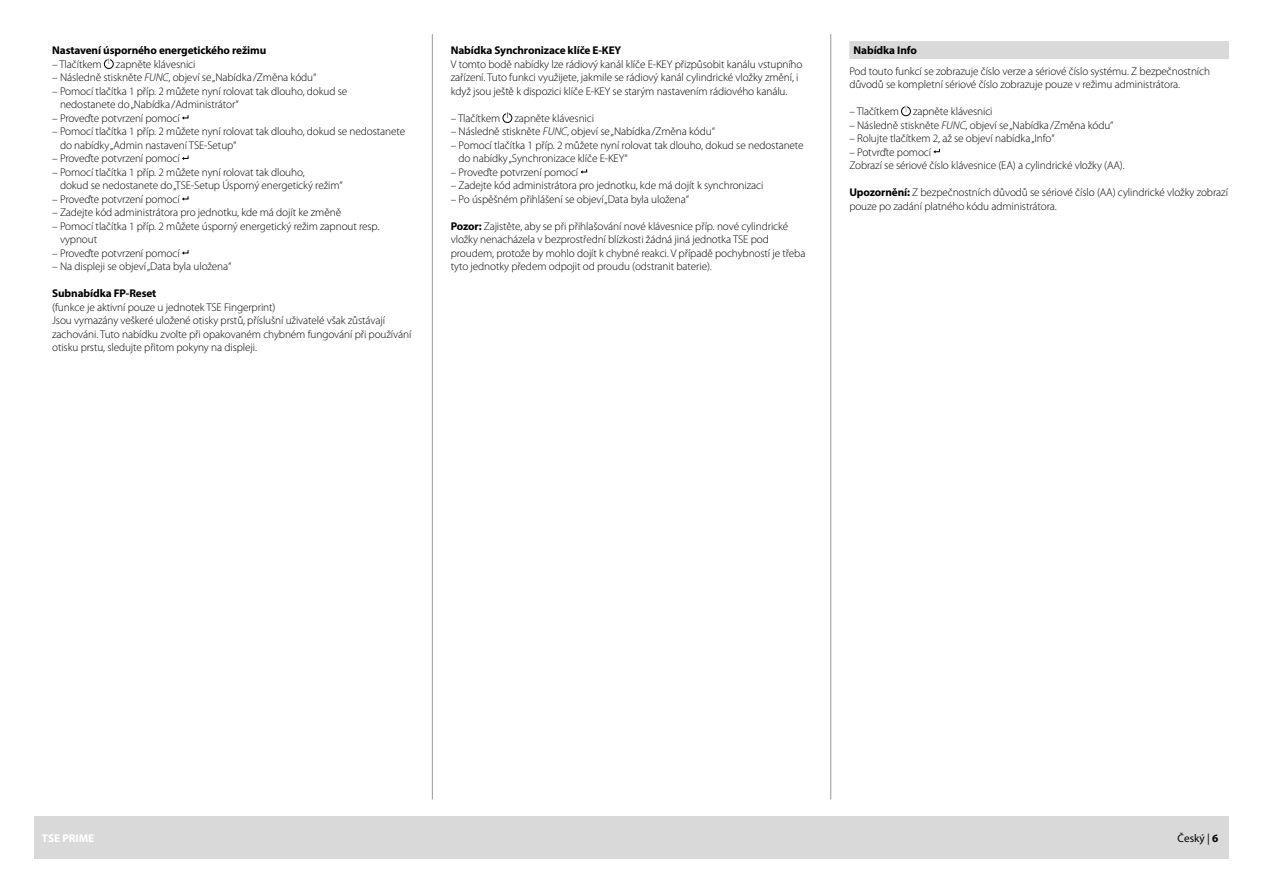
<style>
.page{position:relative;width:1263px;height:893px;background:#fff}
.page>*{position:absolute;margin:0;border:0;box-sizing:border-box;transform-origin:0 0}
.t1{font:300 11.25px/13.5px "Myriad Pro";letter-spacing:-.01em;color:#000}
.t2{font:700 11.25px "Myriad Pro";letter-spacing:-.01em;color:#000}
.t3{font:700 11.25px "Myriad Pro";color:#fff}
.t4{font:11.25px "Myriad Pro";color:#000}
.s1{font-style:italic}
.s2{font-weight:700}
</style>
<div class="page">
<hr style="left:432px;top:34px;width:1px;height:765px;background:#989999">
<hr style="left:830px;top:34px;width:1px;height:765px;background:#989999">
<div style="left:34px;top:816px;width:1195px;height:43px;background:#d9d9da"></div>
<div style="left:104px;top:59px;width:10px;height:10px;border:1px solid #000;border-radius:50%"></div>
<svg style="left:182px;top:115px;width:7px;height:5px"></svg>
<svg style="left:182px;top:155px;width:7px;height:5px"></svg>
<svg style="left:182px;top:196px;width:7px;height:5px"></svg>
<svg style="left:182px;top:250px;width:7px;height:5px"></svg>
<div style="left:503px;top:113px;width:9px;height:10px;border:1px solid #000;border-radius:50%"></div>
<svg style="left:580px;top:169px;width:7px;height:5px"></svg>
<div style="left:849px;top:41px;width:380px;height:18px;background:#d9d9da"></div>
<div style="left:901px;top:106px;width:10px;height:10px;border:1px solid #000;border-radius:50%"></div>
<svg style="left:933px;top:148px;width:7px;height:5px"></svg>
<p class="t2" style="left:52px;top:43px;width:216px">Nastavení úsporného energetického režimu</p>
<p class="t1" style="left:52px;top:57px;width:51px">– Tlačítkem</p>
<p class="t1" style="left:116px;top:57px;width:81px">zapněte klávesnici</p>
<p class="t1" style="left:52px;top:71px;width:266px">– Následně stiskněte <span class="s1">FUNC</span>, objeví se „Nabídka/Změna kódu“</p>
<p class="t1" style="left:60px;top:84px;width:289px;text-indent:-8px">– Pomocí tlačítka 1 příp. 2 můžete nyní rolovat tak dlouho, dokud se nedostanete do „Nabídka/Administrátor“</p>
<p class="t1" style="left:52px;top:111px;width:129px">– Proveďte potvrzení pomocí</p>
<p class="t1" style="left:60px;top:125px;width:347px;text-indent:-8px">– Pomocí tlačítka 1 příp. 2 můžete nyní rolovat tak dlouho, dokud se nedostanete do nabídky „Admin nastavení TSE-Setup“</p>
<p class="t1" style="left:52px;top:152px;width:129px">– Proveďte potvrzení pomocí</p>
<p class="t1" style="left:60px;top:165px;width:284px;text-indent:-8px">– Pomocí tlačítka 1 příp. 2 můžete nyní rolovat tak dlouho,<br>dokud se nedostanete do „TSE-Setup Úsporný energetický režim“</p>
<p class="t1" style="left:52px;top:192px;width:129px">– Proveďte potvrzení pomocí</p>
<p class="t1" style="left:52px;top:206px;width:290px">– Zadejte kód administrátora pro jednotku, kde má dojít ke změně</p>
<p class="t1" style="left:60px;top:219px;width:321px;text-indent:-8px">– Pomocí tlačítka 1 příp. 2 můžete úsporný energetický režim zapnout resp. vypnout</p>
<p class="t1" style="left:52px;top:246px;width:129px">– Proveďte potvrzení pomocí</p>
<p class="t1" style="left:52px;top:260px;width:181px">– Na displeji se objeví „Data byla uložena“</p>
<p class="t2" style="left:52px;top:286px;width:106px">Subnabídka FP-Reset</p>
<p class="t1" style="left:52px;top:300px;width:361px">(funkce je aktivní pouze u jednotek TSE Fingerprint)<br>Jsou vymazány veškeré uložené otisky prstů, příslušní uživatelé však zůstávají zachováni. Tuto nabídku zvolte při opakovaném chybném fungování při používání otisku prstu, sledujte přitom pokyny na displeji.</p>
<p class="t2" style="left:451px;top:43px;width:172px">Nabídka Synchronizace klíče E-KEY</p>
<p class="t1" style="left:451px;top:57px;width:353px">V tomto bodě nabídky lze rádiový kanál klíče E-KEY přizpůsobit kanálu vstupního zařízení. Tuto funkci využijete, jakmile se rádiový kanál cylindrické vložky změní, i když jsou ještě k dispozici klíče E-KEY se starým nastavením rádiového kanálu.</p>
<p class="t1" style="left:451px;top:111px;width:51px">– Tlačítkem</p>
<p class="t1" style="left:514px;top:111px;width:81px">zapněte klávesnici</p>
<p class="t1" style="left:451px;top:125px;width:266px">– Následně stiskněte <span class="s1">FUNC</span>, objeví se „Nabídka/Změna kódu“</p>
<p class="t1" style="left:459px;top:138px;width:347px;text-indent:-8px">– Pomocí tlačítka 1 příp. 2 můžete nyní rolovat tak dlouho, dokud se nedostanete do nabídky „Synchronizace klíče E-KEY“</p>
<p class="t1" style="left:451px;top:165px;width:129px">– Proveďte potvrzení pomocí</p>
<p class="t1" style="left:451px;top:179px;width:314px">– Zadejte kód administrátora pro jednotku, kde má dojít k synchronizaci</p>
<p class="t1" style="left:451px;top:192px;width:240px">– Po úspěšném přihlášení se objeví „Data byla uložena“</p>
<p class="t1" style="left:451px;top:219px;width:356px"><span class="s2">Pozor:</span> Zajistěte, aby se při přihlašování nové klávesnice příp. nové cylindrické vložky nenacházela v bezprostřední blízkosti žádná jiná jednotka TSE pod proudem, protože by mohlo dojít k chybné reakci. V případě pochybností je třeba tyto jednotky předem odpojit od proudu (odstranit baterie).</p>
<p class="t2" style="left:853px;top:43px;width:65px">Nabídka Info</p>
<p class="t1" style="left:849px;top:64px;width:362px">Pod touto funkcí se zobrazuje číslo verze a sériové číslo systému. Z bezpečnostních důvodů se kompletní sériové číslo zobrazuje pouze v režimu administrátora.</p>
<p class="t1" style="left:849px;top:104px;width:51px">– Tlačítkem</p>
<p class="t1" style="left:913px;top:104px;width:81px">zapněte klávesnici</p>
<p class="t1" style="left:849px;top:118px;width:266px">– Následně stiskněte <span class="s1">FUNC</span>, objeví se „Nabídka/Změna kódu“</p>
<p class="t1" style="left:849px;top:131px;width:207px">– Rolujte tlačítkem 2, až se objeví nabídka „Info“</p>
<p class="t1" style="left:849px;top:145px;width:277px">– Potvrďte pomocí<br>Zobrazí se sériové číslo klávesnice (EA) a cylindrické vložky (AA).</p>
<p class="t1" style="left:849px;top:185px;width:380px"><span class="s2">Upozornění:</span> Z bezpečnostních důvodů se sériové číslo (AA) cylindrické vložky zobrazí pouze po zadání platného kódu administrátora.</p>
<p class="t3" style="left:42px;top:831px;width:54px">TSE PRIME</p>
<p class="t4" style="left:1177px;top:831px;width:42px">Český | <span class="s2">6</span></p>
</div>
